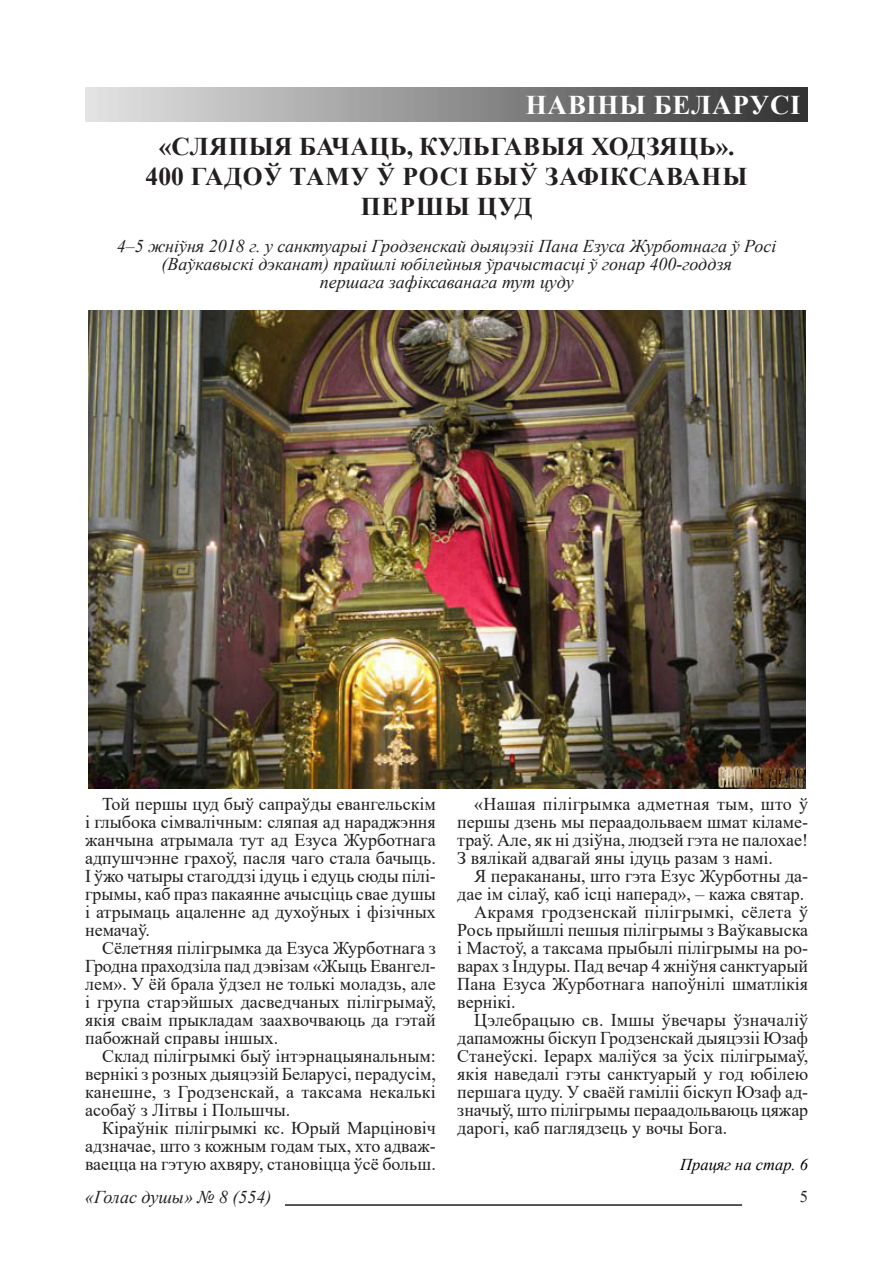
<style>
.page{position:relative;width:893px;height:1263px;background:#fff}
.page>*{position:absolute;margin:0;border:0;box-sizing:border-box;transform-origin:0 0}
.t1{font:700 27px "Times New Roman";letter-spacing:.035em;color:#fff}
.t2{font:700 25.5px/30px "Times New Roman";letter-spacing:.02em;color:#231f20;text-align:center}
.t3{font:18px/18px "Times New Roman";color:#231f20;text-align:justify}
.t4{font:italic 18px/18px "Times New Roman";color:#231f20;text-align:center}
.t5{font:italic 16.5px "Times New Roman";color:#000}
.t6{font:16.5px "Times New Roman";color:#231f20}
</style>
<div class="page">
<hr style="left:285px;top:1204px;width:457px;height:2px;background:#231f20">
<img style="left:85px;top:87px;width:723px;height:34px">
<img style="left:88px;top:311px;width:718px;height:478px">
<h1 class="t1" style="left:526px;top:86px;width:276px">НАВІНЫ БЕЛАРУСІ</h1>
<h2 class="t2" style="left:146px;top:131px;width:603px">«СЛЯПЫЯ БАЧАЦЬ, КУЛЬГАВЫЯ ХОДЗЯЦЬ».<br>400 ГАДОЎ ТАМУ Ў РОСІ БЫЎ ЗАФІКСАВАНЫ<br>ПЕРШЫ ЦУД</h2>
<p class="t4" style="left:117px;top:237px;width:661px">4–5 жніўня 2018 г. у санктуарыі Гродзенскай дыяцэзіі Пана Езуса Журботнага ў Росі (Ваўкавыскі дэканат) прайшлі юбілейныя ўрачыстасці ў гонар 400-годдзя<br>першага зафіксаванага тут цуду</p>
<p class="t3" style="left:85px;top:794px;width:352px;text-indent:17px">Той першы цуд быў сапраўды евангельскім і глыбока сімвалічным: сляпая ад нараджэння жанчына атрымала тут ад Езуса Журботнага адпушчэнне грахоў, пасля чаго стала бачыць.<br>І ўжо чатыры стагоддзі ідуць і едуць сюды пілі&shy;грымы, каб праз пакаянне ачысціць свае душы і атрымаць ацаленне ад духоўных і фізічных немачаў.</p>
<p class="t3" style="left:85px;top:938px;width:352px;text-indent:17px">Сёлетняя пілігрымка да Езуса Журботнага з Гродна праходзіла пад дэвізам «Жыць Евангел&shy;лем». У ёй брала ўдзел не толькі моладзь, але і група старэйшых дасведчаных пілігрымаў, якія сваім прыкладам заахвочваюць да гэтай пабожнай справы іншых.</p>
<p class="t3" style="left:85px;top:1046px;width:352px;text-indent:17px">Склад пілігрымкі быў інтэрнацыянальным: вернікі з розных дыяцэзій Беларусі, перадусім, канешне, з Гродзенскай, а таксама некалькі асобаў з Літвы і Польшчы.</p>
<p class="t3" style="left:85px;top:1118px;width:352px;text-indent:17px">Кіраўнік пілігрымкі кс. Юрый Марціновіч адзначае, што з кожным годам тых, хто адваж&shy;ваецца на гэтую ахвяру, становіцца ўсё больш.</p>
<p class="t3" style="left:457px;top:794px;width:352px;text-indent:17px">«Нашая пілігрымка адметная тым, што ў першы дзень мы пераадольваем шмат кіламе&shy;траў. Але, як ні дзіўна, людзей гэта не палохае!<br>З вялікай адвагай яны ідуць разам з намі.</p>
<p class="t3" style="left:474px;top:866px;width:335px">Я перакананы, што гэта Езус Журботны да-</p>
<p class="t3" style="left:457px;top:884px;width:349px">дае ім сілаў, каб ісці наперад», – кажа святар.</p>
<p class="t3" style="left:474px;top:902px;width:335px">Акрамя гродзенскай пілігрымкі, сёлета ў</p>
<p class="t3" style="left:457px;top:920px;width:352px">Рось прыйшлі пешыя пілігрымы з Ваўкавыска</p>
<p class="t3" style="left:457px;top:938px;width:352px">і Мастоў, а таксама прыбылі пілігрымы на ро-</p>
<p class="t3" style="left:457px;top:956px;width:352px">варах з Індуры. Пад вечар 4 жніўня санктуарый</p>
<p class="t3" style="left:457px;top:974px;width:352px">Пана Езуса Журботнага напоўнілі шматлікія</p>
<p class="t3" style="left:457px;top:992px;width:60px">вернікі.</p>
<p class="t3" style="left:474px;top:1010px;width:335px">Цэлебрацыю св. Імшы ўвечары ўзначаліў</p>
<p class="t3" style="left:457px;top:1028px;width:352px">дапаможны біскуп Гродзенскай дыяцэзіі Юзаф</p>
<p class="t3" style="left:457px;top:1046px;width:352px">Станеўскі. Іерарх маліўся за ўсіх пілігрымаў,</p>
<p class="t3" style="left:457px;top:1064px;width:352px">якія наведалі гэты санктуарый у год юбілею</p>
<p class="t3" style="left:457px;top:1082px;width:352px">першага цуду. У сваёй гаміліі біскуп Юзаф ад-</p>
<p class="t3" style="left:457px;top:1100px;width:352px">значыў, што пілігрымы пераадольваюць цяжар</p>
<p class="t3" style="left:457px;top:1118px;width:272px">дарогі, каб паглядзець у вочы Бога.</p>
<p class="t5" style="left:680px;top:1153px;width:129px">Працяг на стар. 6</p>
<p class="t4" style="left:85px;top:1187px;width:188px">«Голас душы» № 8 (554)</p>
<p class="t6" style="left:800px;top:1184px;width:10px">5</p>
</div>
